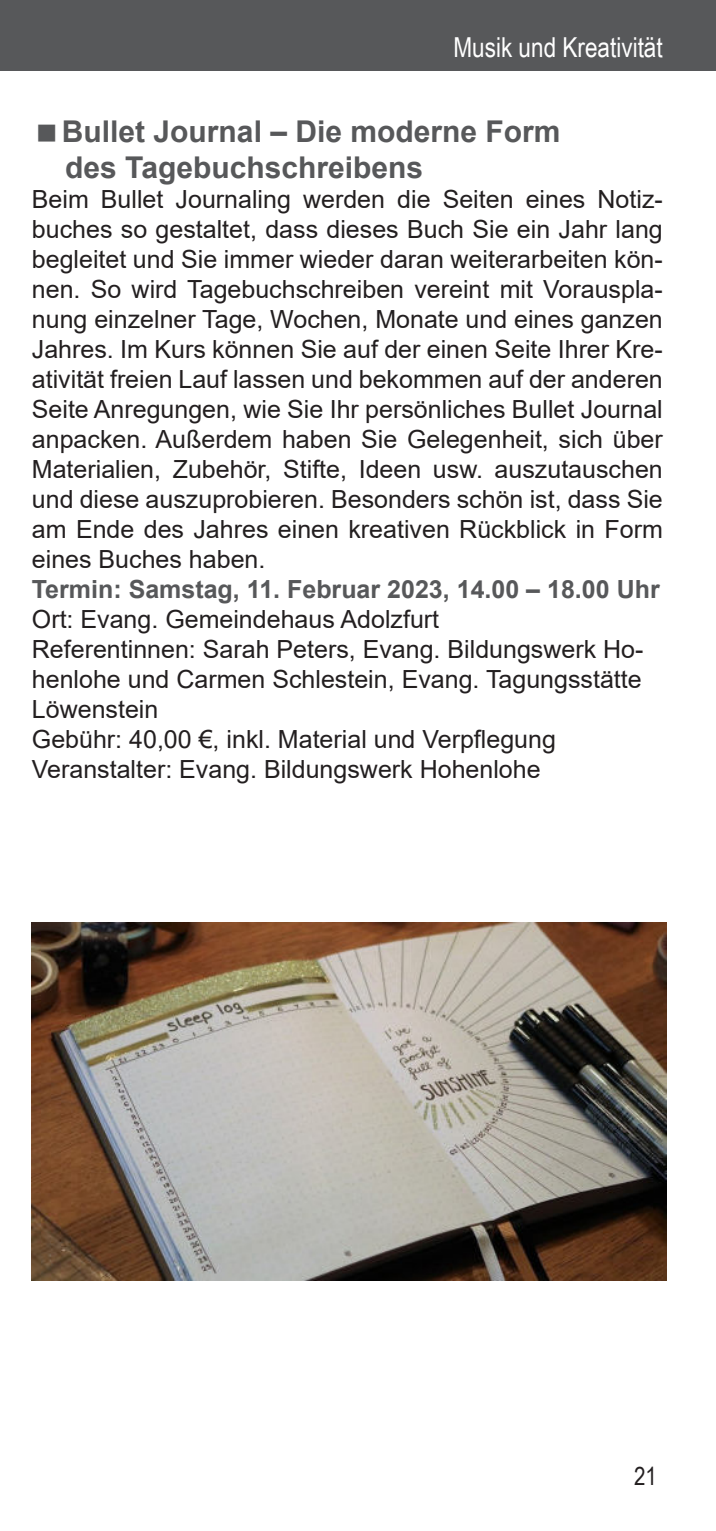
<style>
.page{position:relative;width:716px;height:1531px;background:#fff}
.page>*{position:absolute;margin:0;border:0;box-sizing:border-box;transform-origin:0 0}
.t1{font:700 30px/36px "Arial";color:#57585a}
.t2{font:27.5px "Arial Narrow";color:#fff}
.t3{font:25px/30px "Arial";color:#231f20;text-align:justify}
.t4{font:700 25px "Arial";color:#57585a}
.t5{font:25px "Arial Narrow";color:#231f20}
</style>
<div class="page">
<div style="left:0;top:0;width:716px;height:71px;background:#57585a"></div>
<img style="left:32px;top:922px;width:634px;height:359px">
<p class="t2" style="left:453px;top:37px;width:211px">Musik und Kreativität</p>
<p class="t1" style="left:62px;top:117px;width:500px">Bullet Journal – Die moderne Form des Tagebuchschreibens</p>
<p class="t3" style="left:32px;top:184px;width:632px">Beim Bullet Journaling werden die Seiten eines Notiz&shy;buches so gestaltet, dass dieses Buch Sie ein Jahr lang begleitet und Sie immer wieder daran weiterarbeiten kön&shy;nen. So wird Tagebuchschreiben vereint mit Vorauspla&shy;nung einzelner Tage, Wochen, Monate und eines ganzen Jahres. Im Kurs können Sie auf der einen Seite Ihrer Kre&shy;ativität freien Lauf lassen und bekommen auf der anderen Seite Anregungen, wie Sie Ihr persönliches Bullet Journal anpacken. Außerdem haben Sie Gelegenheit, sich über Materialien, Zubehör, Stifte, Ideen usw. auszutauschen und diese auszuprobieren. Besonders schön ist, dass Sie am Ende des Jahres einen kreativen Rückblick in Form eines Buches haben.</p>
<p class="t4" style="left:32px;top:580px;width:629px">Termin: Samstag, 11. Februar 2023, 14.00 – 18.00 Uhr</p>
<p class="t3" style="left:32px;top:604px;width:613px;text-align:left">Ort: Evang. Gemeindehaus Adolzfurt<br>Referentinnen: Sarah Peters, Evang. Bildungswerk Ho&shy;henlohe und Carmen Schlestein, Evang. Tagungsstätte Löwenstein<br>Gebühr: 40,00 €, inkl. Material und Verpflegung Veranstalter: Evang. Bildungswerk Hohenlohe</p>
<p class="t5" style="left:634px;top:1467px;width:24px">21</p>
</div>
